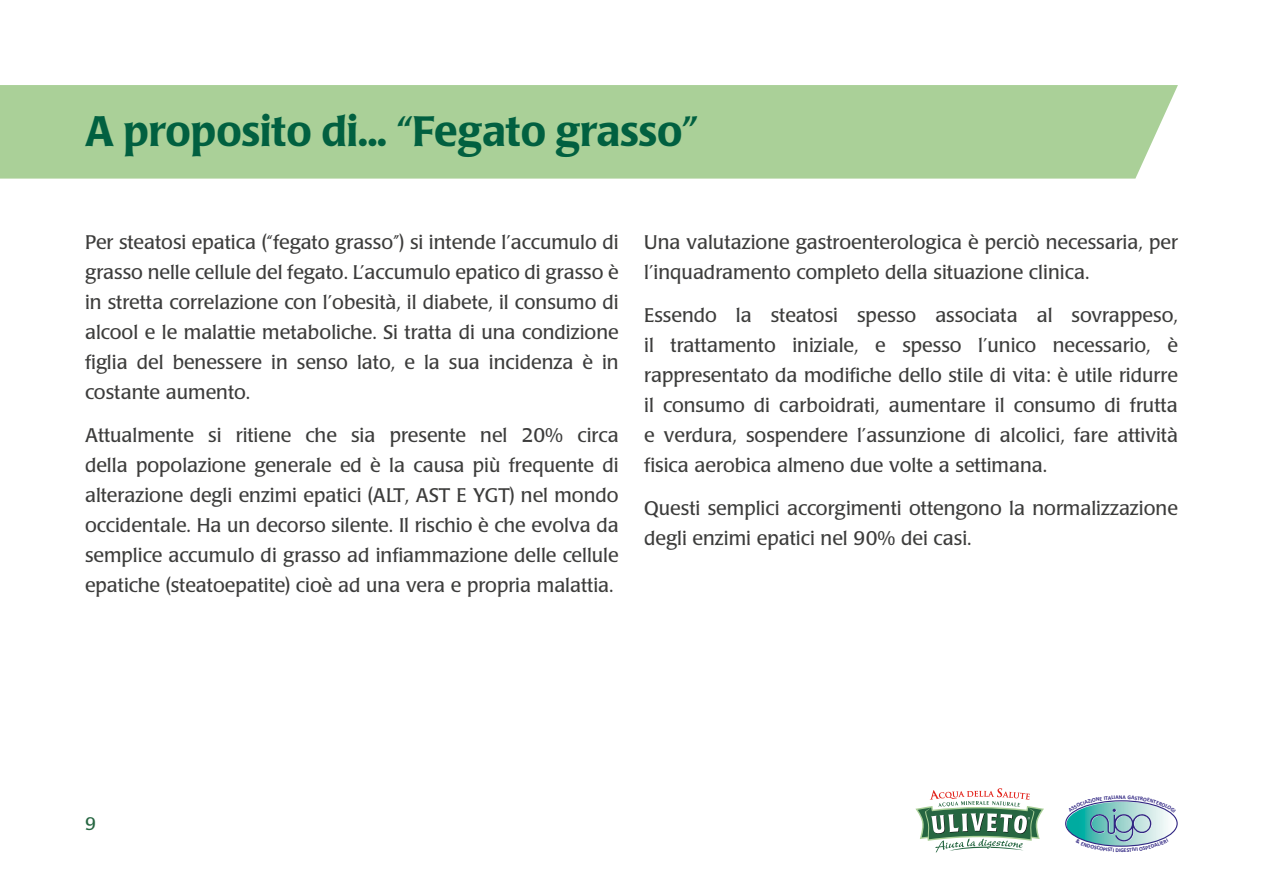
<style>
.page{position:relative;width:1263px;height:893px;background:#fff}
.page>*{position:absolute;margin:0;border:0;box-sizing:border-box;transform-origin:0 0}
.t1{font:500 42px "Poppl Laudatio";color:#016040}
.t2{font:19.5px/30px "Poppl Laudatio";color:#3c3c3b;text-align:justify}
.t3{font:18px "Poppl Laudatio";color:#266641}
.t4{font:700 5.7px "Calibri";color:#312783}
</style>
<div class="page">
<svg style="left:915px;top:788px;width:129px;height:64px"></svg>
<div style="left:0;top:85px;width:1178px;height:94px;background:#aad098"></div>
<svg style="left:1066px;top:800px;width:112px;height:47px"></svg>
<h1 class="t1" style="left:85px;top:107px;width:615px">A proposito di... “Fegato grasso”</h1>
<p class="t2" style="left:85px;top:228px;width:535px">Per steatosi epatica (“fegato grasso”) si intende l’accumulo di grasso nelle cellule del fegato. L’accumulo epatico di grasso è in stretta correlazione con l’obesità, il diabete, il consumo di alcool e le malattie metaboliche. Si tratta di una condizione figlia del benessere in senso lato, e la sua incidenza è in costante aumento.</p>
<p class="t2" style="left:85px;top:421px;width:535px">Attualmente si ritiene che sia presente nel 20% circa della popolazione generale ed è la causa più frequente di alterazione degli enzimi epatici (ALT, AST E YGT) nel mondo occidentale. Ha un decorso silente. Il rischio è che evolva da semplice accumulo di grasso ad infiammazione delle cellule epatiche (steatoepatite) cioè ad una vera e propria malattia.</p>
<p class="t2" style="left:644px;top:228px;width:535px">Una valutazione gastroenterologica è perciò necessaria, per l’inquadramento completo della situazione clinica.</p>
<p class="t2" style="left:644px;top:300px;width:535px">Essendo la steatosi spesso associata al sovrappeso, il trattamento iniziale, e spesso l’unico necessario, è rappresentato da modifiche dello stile di vita: è utile ridurre il consumo di carboidrati, aumentare il consumo di frutta e verdura, sospendere l’assunzione di alcolici, fare attività fisica aerobica almeno due volte a settimana.</p>
<p class="t2" style="left:644px;top:493px;width:535px">Questi semplici accorgimenti ottengono la normalizzazione degli enzimi epatici nel 90% dei casi.</p>
<p class="t3" style="left:85px;top:814px;width:12px">9</p>
<p class="t4" style="left:1119px;top:793px;width:5px">N</p>
<p class="t4" style="left:1120px;top:846px;width:5px">G</p>
</div>
